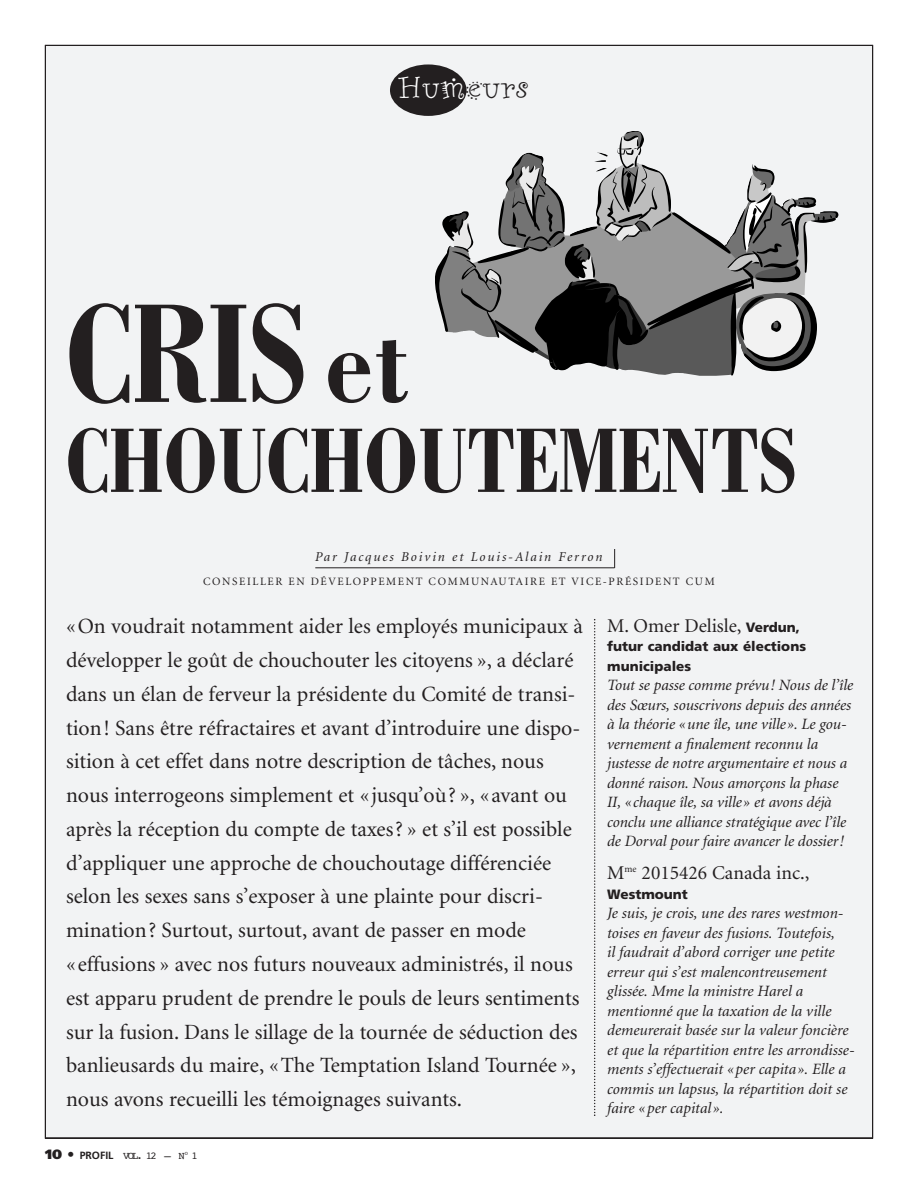
<style>
.page{position:relative;width:918px;height:1188px;background:#fff}
.page>*{position:absolute;margin:0;border:0;box-sizing:border-box;transform-origin:0 0}
.t1{font:700 condensed 150px "Bodoni";color:#231f20}
.t2{font:700 condensed 97.5px "Bodoni";color:#231f20}
.t3{font:34.8px "Remedy Single";color:#231f20}
.t4{font:21.75px/33.8px "Minion";color:#231f20}
.t5{font:19.5px "Minion";color:#231f20}
.t6{font:italic 15.75px/19.5px "Minion";color:#231f20}
.t7{font:900 13.5px/19.5px "Frutiger";color:#231f20}
.t8{font:italic 13.5px "Minion";letter-spacing:.14em;color:#231f20}
.t9{font:11.25px "Minion";letter-spacing:.145em;color:#231f20}
.t10{font:10.5px "Courier";color:#231f20}
.s1{color:#fff}
.s2{font-size:127.5px}
.s3{font-family:"Frutiger";font-weight:900;font-size:13.5px}
.s4{font-family:"Frutiger";font-weight:700}
</style>
<div class="page">
<div style="left:45px;top:45px;width:828px;height:1094px;background:#f2f3f4"></div>
<svg style="left:594px;top:619px;width:1px;height:497px"></svg>
<hr style="left:315px;top:567px;width:300px;height:1px;background:#231f20">
<svg style="left:614px;top:549px;width:1px;height:19px"></svg>
<div style="left:390px;top:64px;width:77px;height:52px;background:#231f20;border-radius:50%"></div>
<svg style="left:435px;top:131px;width:403px;height:245px"></svg>
<h3 class="t3" style="left:398px;top:77px;width:133px"><span class="s1">Hum</span>eurs</h3>
<h1 class="t1" style="left:66px;top:303px;width:346px">CRIS<span class="s2">et</span></h1>
<h2 class="t2" style="left:66px;top:428px;width:733px">CHOUCHOUTEMENTS</h2>
<p class="t8" style="left:315px;top:551px;width:289px">Par Jacques Boivin et Louis-Alain Ferron</p>
<p class="t9" style="left:203px;top:577px;width:513px">CONSEILLER EN DÉVELOPPEMENT COMMUNAUTAIRE ET VICE-PRÉSIDENT CUM</p>
<p class="t4" style="left:66px;top:611px;width:519px">«On voudrait notamment aider les employés municipaux à développer le goût de chouchouter les citoyens », a déclaré dans un élan de ferveur la présidente du Comité de transi&shy;tion! Sans être réfractaires et avant d’introduire une dispo&shy;sition à cet effet dans notre description de tâches, nous nous interrogeons simplement et «jusqu’où? », «avant ou après la réception du compte de taxes? » et s’il est possible d’appliquer une approche de chouchoutage différenciée selon les sexes sans s’exposer à une plainte pour discri&shy;mination? Surtout, surtout, avant de passer en mode «effusions » avec nos futurs nouveaux administrés, il nous est apparu prudent de prendre le pouls de leurs sentiments sur la fusion. Dans le sillage de la tournée de séduction des banlieusards du maire, «The Temptation Island Tournée », nous avons recueilli les témoignages suivants.</p>
<p class="t10" style="left:45px;top:1151px;width:154px"><span class="s3">10 •</span> <span class="s4">PROFIL</span> VOL. 12 – N<sup>O</sup> 1</p>
<p class="t5" style="left:607px;top:618px;width:194px">M. Omer Delisle, <span class="s3">Verdun,</span></p>
<p class="t7" style="left:607px;top:638px;width:200px">futur candidat aux élections municipales</p>
<p class="t6" style="left:607px;top:677px;width:248px">Tout se passe comme prévu! Nous de l’île des Sœurs, souscrivons depuis des années à la théorie «une île, une ville». Le gou&shy;vernement a finalement reconnu la justesse de notre argumentaire et nous a donné raison. Nous amorçons la phase II, «chaque île, sa ville» et avons déjà conclu une alliance stratégique avec l’île de Dorval pour faire avancer le dossier!</p>
<p class="t5" style="left:607px;top:865px;width:204px">M<sup>me</sup> 2015426 Canada inc.,</p>
<p class="t7" style="left:607px;top:885px;width:82px">Westmount</p>
<p class="t6" style="left:607px;top:905px;width:249px">Je suis, je crois, une des rares westmon&shy;toises en faveur des fusions. Toutefois,<br>il faudrait d’abord corriger une petite erreur qui s’est malencontreusement glissée. Mme la ministre Harel a mentionné que la taxation de la ville demeurerait basée sur la valeur foncière et que la répartition entre les arrondisse&shy;ments s’effectuerait «per capita». Elle a commis un lapsus, la répartition doit se faire «per capital».</p>
</div>
